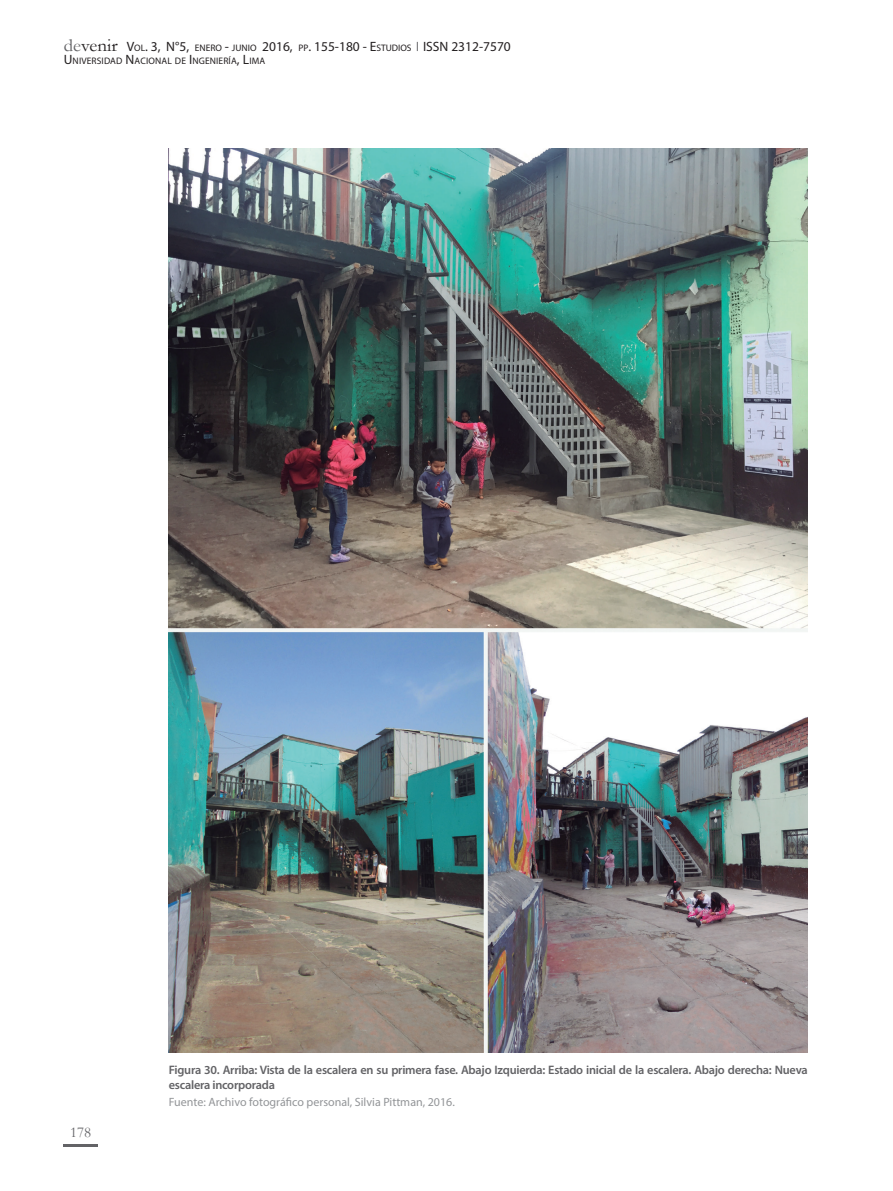
<style>
.page{position:relative;width:893px;height:1191px;background:#fff}
.page>*{position:absolute;margin:0;border:0;box-sizing:border-box;transform-origin:0 0}
.t1{font:15px "Garamond";color:#636366}
.t2{font:13.5px "Myriad Pro";color:#231f20}
.Nombre_Figura{font:600 12.3px/15px "Myriad Pro";letter-spacing:-.02em;color:#636366}
.fuente_Figura{font:12px "Myriad Pro";color:#939598}
.t3{font:9.45px "Myriad Pro";letter-spacing:.015em;color:#231f20}
.s1{font-family:"Garamond";font-size:18px;color:#636366}
.s2{font-family:"Garamond";font-size:18px}
.s3{font-size:9.45px}
.s4{font-size:13.5px}
</style>
<div class="page">
<hr style="left:64px;top:1144px;width:34px;height:2px;background:#636366">
<img style="left:169px;top:149px;width:639px;height:903px">
<p class="t2" style="left:64px;top:38px;width:367px"><span class="s1">de</span><span class="s2">venir</span> V<span class="s3">OL</span>. 3, N°5, <span class="s3">ENERO</span> - <span class="s3">JUNIO</span> 2016, <span class="s3">PP</span>. 155-180 - E<span class="s3">STUDIOS</span> ISSN</p>
<p class="t2" style="left:451px;top:38px;width:61px">2312-7570</p>
<p class="t3" style="left:64px;top:55px;width:203px"><span class="s4">U</span>NIVERSIDAD <span class="s4">N</span>ACIONAL DE <span class="s4">I</span> NGENIERÍA<span class="s4">, L</span>IMA</p>
<p class="t1" style="left:70px;top:1122px;width:23px">178</p>
<p class="Nombre_Figura" style="left:169px;top:1061px;width:640px">Figura 30. Arriba: Vista de la escalera en su primera fase. Abajo Izquierda: Estado inicial de la escalera. Abajo derecha: Nueva escalera incorporada</p>
<p class="fuente_Figura" style="left:169px;top:1094px;width:288px">Fuente: Archivo fotográfico personal, Silvia Pittman, 2016.</p>
</div>
